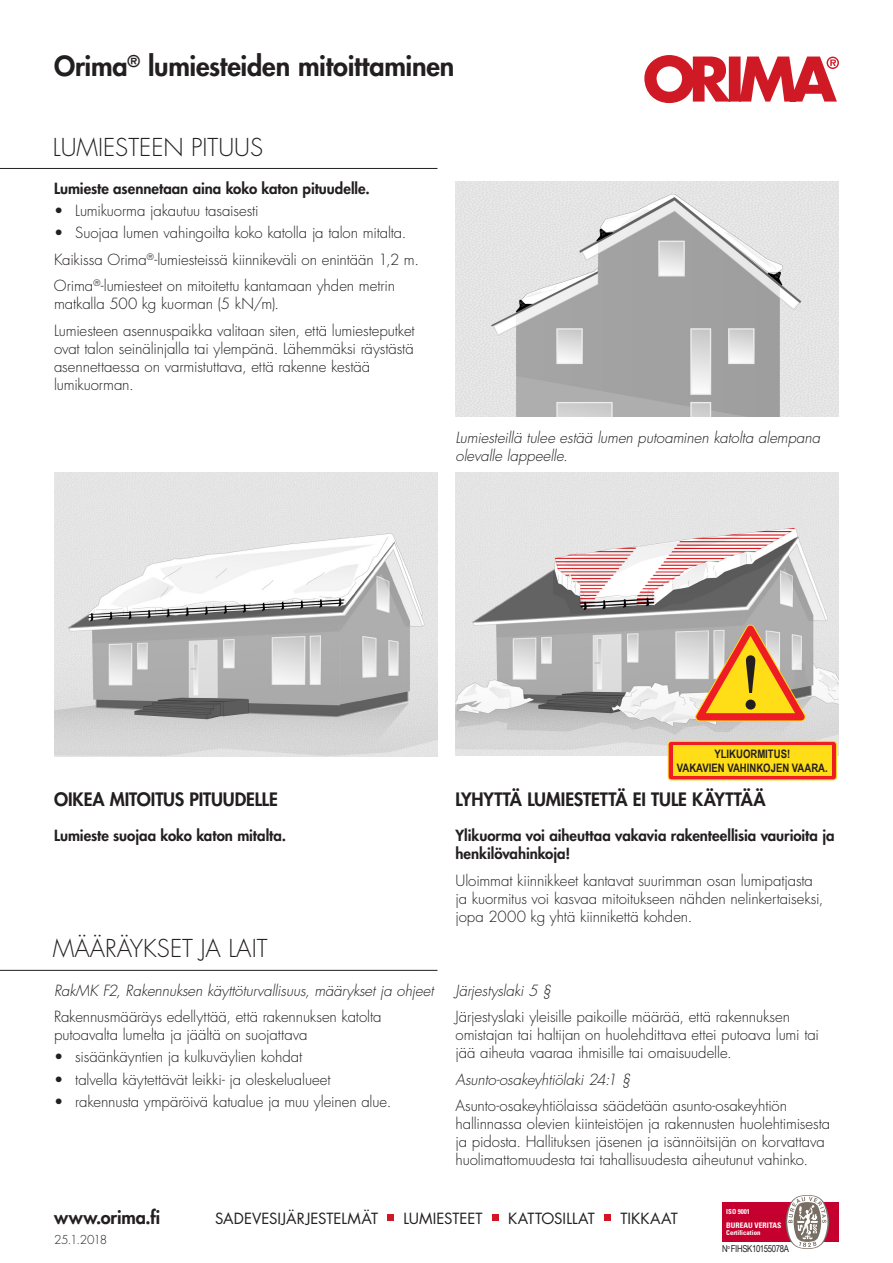
<style>
.page{position:relative;width:893px;height:1263px;background:#fff}
.page>*{position:absolute;margin:0;border:0;box-sizing:border-box;transform-origin:0 0}
.t1{font:75.3px "Georgia";color:#231f20}
.t2{font:800 27px "Futura Std";letter-spacing:-.01em;color:#231f20}
.t3{font:300 24px "Futura Std";color:#231f20}
.t4{font:800 18px "Futura Std";letter-spacing:-.005em;color:#231f20}
.t5{font:300 15px/18px "Futura Std";letter-spacing:-.01em;color:#231f20}
.t6{font:italic 300 15px/18px "Futura Std";letter-spacing:-.005em;color:#231f20}
.t7{font:800 15px/18px "Futura Std";letter-spacing:-.005em;color:#231f20}
.t8{font:15px "Futura Std";color:#231f20}
.t9{font:300 12px "Futura Std";letter-spacing:-.06em;color:#231f20}
.t10{font:700 11.7px/14px "Arial Narrow";color:#231f20;text-align:center}
.t11{font:9.6px "Arial Narrow";letter-spacing:-.04em;color:#231f20}
.t12{font:700 condensed 7.65px "Univers";color:#fff}
.t13{font:700 condensed 6.9px "Univers";color:#fff}
.t14{font:700 condensed 6.75px "Univers";color:#fff}
</style>
<div class="page">
<svg style="left:644px;top:55px;width:195px;height:48px"></svg>
<div style="left:387px;top:1214px;width:7px;height:7px;background:#cf1726"></div>
<div style="left:492px;top:1214px;width:7px;height:7px;background:#cf1726"></div>
<div style="left:604px;top:1214px;width:7px;height:7px;background:#cf1726"></div>
<img style="left:54px;top:472px;width:383px;height:284px">
<img style="left:455px;top:472px;width:384px;height:284px">
<svg style="left:695px;top:623px;width:112px;height:99px;background:#deaa68"></svg>
<div style="left:668px;top:741px;width:168px;height:39px;background:#ee1d23;border-radius:3px"></div>
<div style="left:668px;top:741px;width:169px;height:39px;border:1px solid #ffdd17;border-radius:3px"></div>
<div style="left:673px;top:745px;width:159px;height:31px;background:#ffdd17"></div>
<img style="left:455px;top:181px;width:384px;height:235px">
<div style="left:722px;top:1202px;width:117px;height:40px;background:#c5002e"></div>
<svg style="left:786px;top:1195px;width:43px;height:54px"></svg>
<hr style="left:0;top:168px;width:437px;height:1px;background:#231f20">
<hr style="left:0;top:970px;width:437px;height:1px;background:#231f20">
<h2 class="t2" style="left:54px;top:49px;width:402px">Orima<sup>®</sup> lumiesteiden mitoittaminen</h2>
<h3 class="t3" style="left:53px;top:132px;width:212px">LUMIESTEEN PITUUS</h3>
<p class="t7" style="left:54px;top:179px;width:317px">Lumieste asennetaan aina koko katon pituudelle.</p>
<p class="t5" style="left:54px;top:202px;width:206px">• Lumikuorma jakautuu tasaisesti</p>
<p class="t5" style="left:54px;top:220px;width:366px;line-height:26.5px">• Suojaa lumen vahingoilta koko katolla ja talon mitalta.<br>Kaikissa Orima<sup>®</sup>-lumiesteissä kiinnikeväli on enintään 1,2 m.<br>Orima<sup>®</sup>-lumiesteet on mitoitettu kantamaan yhden metrin</p>
<p class="t5" style="left:54px;top:291px;width:362px;line-height:26.5px">matkalla 500 kg kuorman (5 kN/m).<br>Lumiesteen asennuspaikka valitaan siten, että lumiesteputket</p>
<p class="t5" style="left:54px;top:340px;width:361px">ovat talon seinälinjalla tai ylempänä. Lähemmäksi räystästä asennettaessa on varmistuttava, että rakenne kestää lumikuorman.</p>
<p class="t6" style="left:455px;top:429px;width:366px">Lumiesteillä tulee estää lumen putoaminen katolta alempana olevalle lappeelle.</p>
<p class="t4" style="left:54px;top:788px;width:225px">OIKEA MITOITUS PITUUDELLE</p>
<p class="t7" style="left:54px;top:827px;width:234px">Lumieste suojaa koko katon mitalta.</p>
<h3 class="t3" style="left:53px;top:934px;width:216px">MÄÄRÄYKSET JA LAIT</h3>
<p class="t6" style="left:54px;top:982px;width:381px">RakMK F2, Rakennuksen käyttöturvallisuus, määrykset ja ohjeet</p>
<p class="t5" style="left:54px;top:1008px;width:329px">Rakennusmääräys edellyttää, että rakennuksen katolta putoavalta lumelta ja jäältä on suojattava</p>
<p class="t5" style="left:54px;top:1048px;width:250px">• sisäänkäyntien ja kulkuväylien kohdat</p>
<p class="t5" style="left:54px;top:1071px;width:278px">• talvella käytettävät leikki- ja oleskelualueet</p>
<p class="t5" style="left:54px;top:1093px;width:339px">• rakennusta ympäröivä katualue ja muu yleinen alue.</p>
<h1 class="t1" style="left:738px;top:637px;width:26px">!</h1>
<p class="t10" style="left:677px;top:746px;width:153px">YLIKUORMITUS!<br>VAKAVIEN VAHINKOJEN VAARA.</p>
<p class="t4" style="left:455px;top:788px;width:312px">LYHYTTÄ LUMIESTETTÄ EI TULE KÄYTTÄÄ</p>
<p class="t7" style="left:455px;top:827px;width:381px">Ylikuorma voi aiheuttaa vakavia rakenteellisia vaurioita ja henkilövahinkoja!</p>
<p class="t5" style="left:455px;top:872px;width:369px">Uloimmat kiinnikkeet kantavat suurimman osan lumipatjasta ja kuormitus voi kasvaa mitoitukseen nähden nelinkertaiseksi, jopa 2000 kg yhtä kiinnikettä kohden.</p>
<p class="t6" style="left:455px;top:981px;width:98px">Järjestyslaki 5 §</p>
<p class="t5" style="left:455px;top:1008px;width:365px">Järjestyslaki yleisille paikoille määrää, että rakennuksen omistajan tai haltijan on huolehdittava ettei putoava lumi tai jää aiheuta vaaraa ihmisille tai omaisuudelle.</p>
<p class="t6" style="left:455px;top:1071px;width:177px">Asunto-osakeyhtiölaki 24:1 §</p>
<p class="t5" style="left:455px;top:1097px;width:376px">Asunto-osakeyhtiölaissa säädetään asunto-osakeyhtiön hallinnassa olevien kiinteistöjen ja rakennusten huolehtimisesta ja pidosta. Hallituksen jäsenen ja isännöitsijän on korvattava huolimattomuudesta tai tahallisuudesta aiheutunut vahinko.</p>
<p class="t4" style="left:54px;top:1206px;width:108px">www.orima.fi</p>
<p class="t8" style="left:620px;top:1209px;width:59px">TIKKAAT</p>
<p class="t8" style="left:215px;top:1209px;width:165px">SADEVESIJÄRJESTELMÄT</p>
<p class="t8" style="left:404px;top:1209px;width:81px">LUMIESTEET</p>
<p class="t8" style="left:508px;top:1209px;width:88px">KATTOSILLAT</p>
<p class="t9" style="left:54px;top:1232px;width:55px">25.1.2018</p>
<p class="t13" style="left:726px;top:1207px;width:25px">ISO 9001</p>
<p class="t12" style="left:726px;top:1220px;width:56px">BUREAU VERITAS</p>
<p class="t14" style="left:726px;top:1228px;width:36px">Certification</p>
<p class="t11" style="left:722px;top:1242px;width:68px">N<sup>o</sup> FIHSK10155078A</p>
</div>
